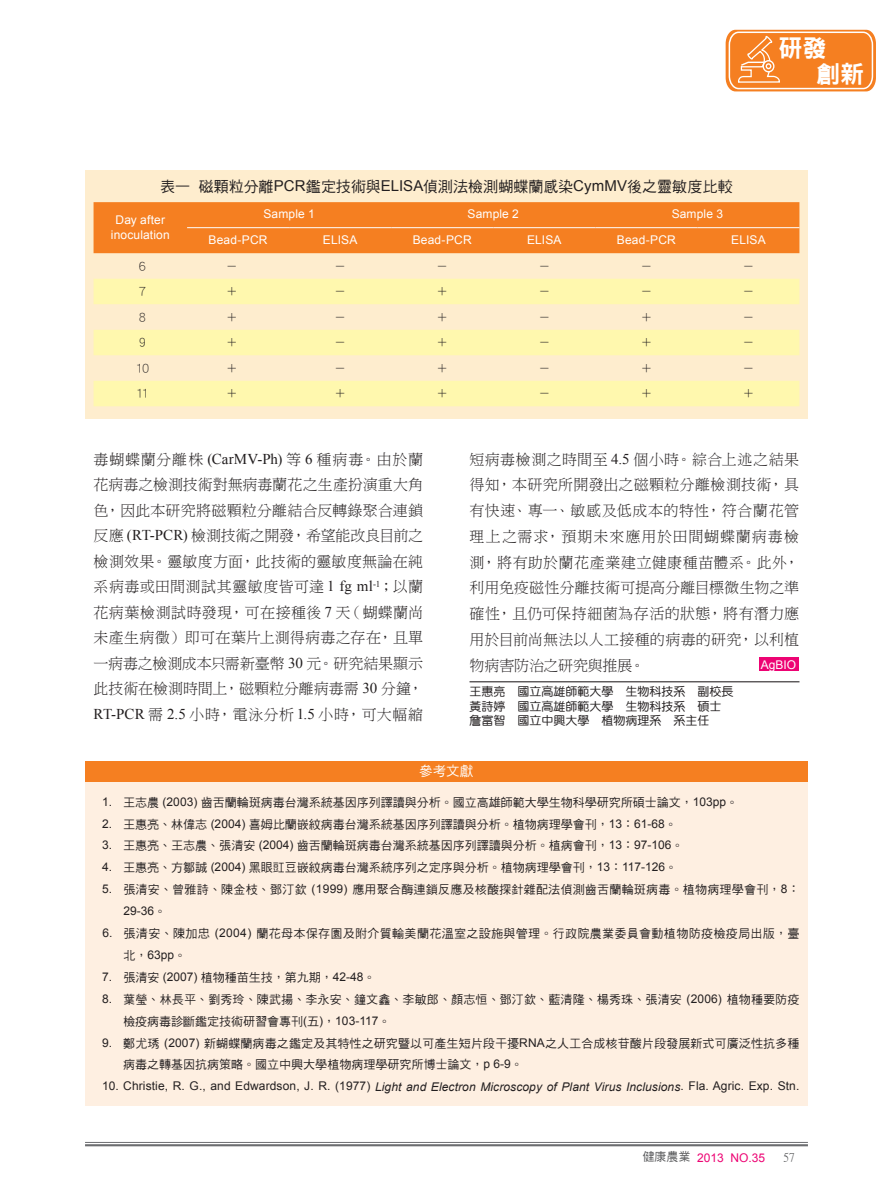
<style>
.page{position:relative;width:893px;height:1191px;background:#fff}
.page>*{position:absolute;margin:0;border:0;box-sizing:border-box;transform-origin:0 0}
.t1{font:24px/26px "DFN Hei W9 WINP BF";color:#fff}
.t2{font:15px/25.5px "DF Ming W3 WIN BF";color:#231f20;text-align:justify}
.t3{font:15px "DF Hei W5 WINP BF";letter-spacing:.005em;color:#231f20}
.t4{font:13.5px "DF Hei W5 WINP BF";color:#fff}
.t5{font:12px/21.9px "DF Hei W5 WINP BF";color:#231f20}
.t6{font:12px "Arial";letter-spacing:.01em;color:#231f20}
.t7{font:12px/15px "Arial";letter-spacing:.01em;color:#fff;text-align:center}
.t8{font:12px "DF Hei W5 WINP BF";letter-spacing:.02em;color:#231f20}
.t9{font:12px "DF Hei W5 WINP BF";letter-spacing:.03em;color:#231f20}
.t10{font:12px/14.4px "DF Yuan W5 WIN BF";color:#231f20}
.t11{font:12px "DF Hei W3 WINP BF";color:#231f20}
.t12{font:12px "Arial";color:#ed0373}
.t13{font:12px "P Ming Li U";color:#57585a}
.s1{font-family:"Arial"}
.s2{font-family:"Times New Roman"}
.s3{font-family:"DF Hei W5 WINP BF"}
.s4{font-style:italic}
.s5{font-family:"DF Hei W5 WINP BF";color:#57585a}
</style>
<div class="page">
<hr style="left:85px;top:1142px;width:723px;height:1px;background:#6c6d70">
<hr style="left:85px;top:1144px;width:723px;height:2px;background:#6c6d70">
<svg style="left:726px;top:30px;width:150px;height:61px;background:#f68d39"></svg>
<div style="left:85px;top:170px;width:723px;height:249px;background:#feedce"></div>
<div style="left:94px;top:202px;width:705px;height:51px;background:#f57f21"></div>
<svg style="left:94px;top:279px;width:705px;height:127px;fill:#fff8ae"></svg>
<hr style="left:391px;top:227px;width:102px;height:1px;background:#fff">
<hr style="left:493px;top:227px;width:102px;height:1px;background:#fff">
<hr style="left:595px;top:227px;width:102px;height:1px;background:#fff">
<hr style="left:697px;top:227px;width:102px;height:1px;background:#fff">
<hr style="left:187px;top:227px;width:102px;height:1px;background:#fff">
<hr style="left:289px;top:227px;width:102px;height:1px;background:#fff">
<div style="left:759px;top:657px;width:39px;height:14px;background:#ed0373"></div>
<hr style="left:469px;top:681px;width:330px;height:1px;background:#231f20">
<div style="left:85px;top:761px;width:723px;height:22px;background:#f57f21"></div>
<div style="left:85px;top:783px;width:723px;height:323px;background:#feefe1"></div>
<h1 class="t1" style="left:816px;top:35px;width:49px;text-indent:-38px">研發<br>創新</h1>
<p class="t3" style="left:160px;top:179px;width:574px">表一磁顆粒分離<span class="s1">PCR</span>鑑定技術與<span class="s1">ELISA</span>偵測法檢測蝴蝶蘭感染<span class="s1">CymMV</span>後之靈敏度比較</p>
<p class="t7" style="left:111px;top:212px;width:60px">Day after inoculation</p>
<p class="t7" style="left:263px;top:207px;width:53px">Sample 1</p>
<p class="t7" style="left:468px;top:207px;width:53px">Sample 2</p>
<p class="t7" style="left:672px;top:207px;width:53px">Sample 3</p>
<p class="t7" style="left:209px;top:233px;width:60px">Bead-PCR</p>
<p class="t7" style="left:323px;top:233px;width:36px">ELISA</p>
<p class="t7" style="left:413px;top:233px;width:60px">Bead-PCR</p>
<p class="t7" style="left:527px;top:233px;width:36px">ELISA</p>
<p class="t7" style="left:617px;top:233px;width:60px">Bead-PCR</p>
<p class="t7" style="left:731px;top:233px;width:36px">ELISA</p>
<p class="t11" style="left:139px;top:260px;width:9px">6</p>
<p class="t11" style="left:226px;top:260px;width:13px">－</p>
<p class="t11" style="left:334px;top:260px;width:13px">－</p>
<p class="t11" style="left:436px;top:260px;width:13px">－</p>
<p class="t11" style="left:538px;top:260px;width:13px">－</p>
<p class="t11" style="left:640px;top:260px;width:13px">－</p>
<p class="t11" style="left:742px;top:260px;width:13px">－</p>
<p class="t11" style="left:139px;top:285px;width:9px">7</p>
<p class="t11" style="left:226px;top:285px;width:13px">＋</p>
<p class="t11" style="left:334px;top:285px;width:13px">－</p>
<p class="t11" style="left:436px;top:285px;width:13px">＋</p>
<p class="t11" style="left:538px;top:285px;width:13px">－</p>
<p class="t11" style="left:640px;top:285px;width:13px">－</p>
<p class="t11" style="left:742px;top:285px;width:13px">－</p>
<p class="t11" style="left:139px;top:311px;width:9px">8</p>
<p class="t11" style="left:226px;top:311px;width:13px">＋</p>
<p class="t11" style="left:334px;top:311px;width:13px">－</p>
<p class="t11" style="left:436px;top:311px;width:13px">＋</p>
<p class="t11" style="left:538px;top:311px;width:13px">－</p>
<p class="t11" style="left:640px;top:311px;width:13px">＋</p>
<p class="t11" style="left:742px;top:311px;width:13px">－</p>
<p class="t11" style="left:139px;top:336px;width:9px">9</p>
<p class="t11" style="left:226px;top:336px;width:13px">＋</p>
<p class="t11" style="left:334px;top:336px;width:13px">－</p>
<p class="t11" style="left:436px;top:336px;width:13px">＋</p>
<p class="t11" style="left:538px;top:336px;width:13px">－</p>
<p class="t11" style="left:640px;top:336px;width:13px">＋</p>
<p class="t11" style="left:742px;top:336px;width:13px">－</p>
<p class="t11" style="left:136px;top:362px;width:15px">10</p>
<p class="t11" style="left:226px;top:362px;width:13px">＋</p>
<p class="t11" style="left:334px;top:362px;width:13px">－</p>
<p class="t11" style="left:436px;top:362px;width:13px">＋</p>
<p class="t11" style="left:538px;top:362px;width:13px">－</p>
<p class="t11" style="left:640px;top:362px;width:13px">＋</p>
<p class="t11" style="left:742px;top:362px;width:13px">－</p>
<p class="t11" style="left:136px;top:387px;width:14px">11</p>
<p class="t11" style="left:226px;top:387px;width:13px">＋</p>
<p class="t11" style="left:334px;top:387px;width:13px">＋</p>
<p class="t11" style="left:436px;top:387px;width:13px">＋</p>
<p class="t11" style="left:538px;top:387px;width:13px">－</p>
<p class="t11" style="left:640px;top:387px;width:13px">＋</p>
<p class="t11" style="left:742px;top:387px;width:13px">＋</p>
<p class="t2" style="left:94px;top:446px;width:331px">毒蝴蝶蘭分離株 <span class="s2">(CarMV-Ph)</span> 等 <span class="s2">6</span> 種病毒。由於蘭花病毒之檢測技術對無病毒蘭花之生產扮演重大角色，因此本研究將磁顆粒分離結合反轉錄聚合連鎖反應 <span class="s2">(RT-PCR)</span> 檢測技術之開發，希望能改良目前之檢測效果。靈敏度方面，此技術的靈敏度無論在純系病毒或田間測試其靈敏度皆可達 <span class="s2">1 fg ml</span><sup>-1</sup>；以蘭花病葉檢測試時發現，可在接種後 <span class="s2">7</span> 天（蝴蝶蘭尚未產生病徵）即可在葉片上測得病毒之存在，且單一病毒之檢測成本只需新臺幣 <span class="s2">30</span> 元。研究結果顯示此技術在檢測時間上，磁顆粒分離病毒需 <span class="s2">30</span> 分鐘，<span class="s2">RT-PCR</span> 需 <span class="s2">2.5</span> 小時，電泳分析 <span class="s2">1.5</span> 小時，可大幅縮</p>
<p class="t2" style="left:469px;top:446px;width:331px">短病毒檢測之時間至 <span class="s2">4.5</span> 個小時。綜合上述之結果得知，本研究所開發出之磁顆粒分離檢測技術，具有快速、專一、敏感及低成本的特性，符合蘭花管理上之需求，預期未來應用於田間蝴蝶蘭病毒檢測，將有助於蘭花產業建立健康種苗體系。此外，利用免疫磁性分離技術可提高分離目標微生物之準確性，且仍可保持細菌為存活的狀態，將有潛力應用於目前尚無法以人工接種的病毒的研究，以利植物病害防治之研究與推展。</p>
<p class="t7" style="left:761px;top:657px;width:37px">AgBIO</p>
<p class="t10" style="left:469px;top:684px;width:265px">王惠亮 國立高雄師範大學 生物科技系 副校長黃詩婷 國立高雄師範大學 生物科技系 碩士詹富智 國立中興大學 植物病理系 系主任</p>
<p class="t4" style="left:419px;top:764px;width:55px">參考文獻</p>
<p class="t5" style="left:102px;top:791px;width:637px"><span class="s1">1.</span> 王志農 <span class="s1">(2003)</span> 齒舌蘭輪斑病毒台灣系統基因序列譯讀與分析。國立高雄師範大學生物科學研究所碩士論文，<span class="s1">103pp</span>。</p>
<p class="t5" style="left:102px;top:813px;width:576px"><span class="s1">2.</span> 王惠亮、林偉志 <span class="s1">(2004)</span> 喜姆比蘭嵌紋病毒台灣系統基因序列譯讀與分析。植物病理學會刊，<span class="s1">13</span>：<span class="s1">61-68</span>。</p>
<p class="t5" style="left:102px;top:835px;width:583px"><span class="s1">3.</span> 王惠亮、王志農、張清安 <span class="s1">(2004)</span> 齒舌蘭輪斑病毒台灣系統基因序列譯讀與分析。植病會刊，<span class="s1">13</span>：<span class="s1">97-106</span>。</p>
<p class="t5" style="left:102px;top:856px;width:577px"><span class="s1">4.</span> 王惠亮、方鄒誠 <span class="s1">(2004)</span> 黑眼豇豆嵌紋病毒台灣系統序列之定序與分析。植物病理學會刊，<span class="s1">13</span>：<span class="s1">117-126</span>。</p>
<p class="t8" style="left:102px;top:883px;width:699px"><span class="s1">5.</span> 張清安、曾雅詩、陳金枝、鄧汀欽 <span class="s1">(1999)</span> 應用聚合酶連鎖反應及核酸探針雜配法偵測齒舌蘭輪斑病毒。植物病理學會刊，<span class="s1">8</span>：</p>
<p class="t6" style="left:124px;top:903px;width:44px">29-36<span class="s3">。</span></p>
<p class="t9" style="left:102px;top:927px;width:699px"><span class="s1">6.</span> 張清安、陳加忠 <span class="s1">(2004)</span> 蘭花母本保存園及附介質輸美蘭花溫室之設施與管理。行政院農業委員會動植物防疫檢疫局出版，臺</p>
<p class="t6" style="left:123px;top:947px;width:64px"><span class="s3">北，</span>63pp<span class="s3">。</span></p>
<p class="t5" style="left:102px;top:966px;width:275px"><span class="s1">7.</span> 張清安 <span class="s1">(2007)</span> 植物種苗生技，第九期，<span class="s1">42-48</span>。</p>
<p class="t5" style="left:123px;top:988px;width:678px;text-indent:-21px"><span class="s1">8.</span> 葉瑩、林長平、劉秀玲、陳武揚、李永安、鐘文鑫、李敏郎、顏志恒、鄧汀欽、藍清隆、楊秀珠、張清安 <span class="s1">(2006)</span> 植物種要防疫檢疫病毒診斷鑑定技術研習會專刊<span class="s1">(</span>五<span class="s1">)</span>，<span class="s1">103-117</span>。</p>
<p class="t5" style="left:123px;top:1032px;width:678px;text-indent:-21px"><span class="s1">9.</span> 鄭尤琇 <span class="s1">(2007)</span> 新蝴蝶蘭病毒之鑑定及其特性之研究暨以可產生短片段干擾<span class="s1">RNA</span>之人工合成核苷酸片段發展新式可廣泛性抗多種病毒之轉基因抗病策略。國立中興大學植物病理學研究所博士論文，<span class="s1">p 6-9</span>。</p>
<p class="t6" style="left:102px;top:1078px;width:699px">10. Christie, R. G., and Edwardson, J. R. (1977) <span class="s4">Light and Electron Microscopy of Plant Virus Inclusions</span>. Fla. Agric. Exp. Stn.</p>
<p class="t12" style="left:642px;top:1149px;width:124px"><span class="s5">健康農業</span> 2013 NO.35</p>
<p class="t13" style="left:783px;top:1151px;width:13px">57</p>
</div>
